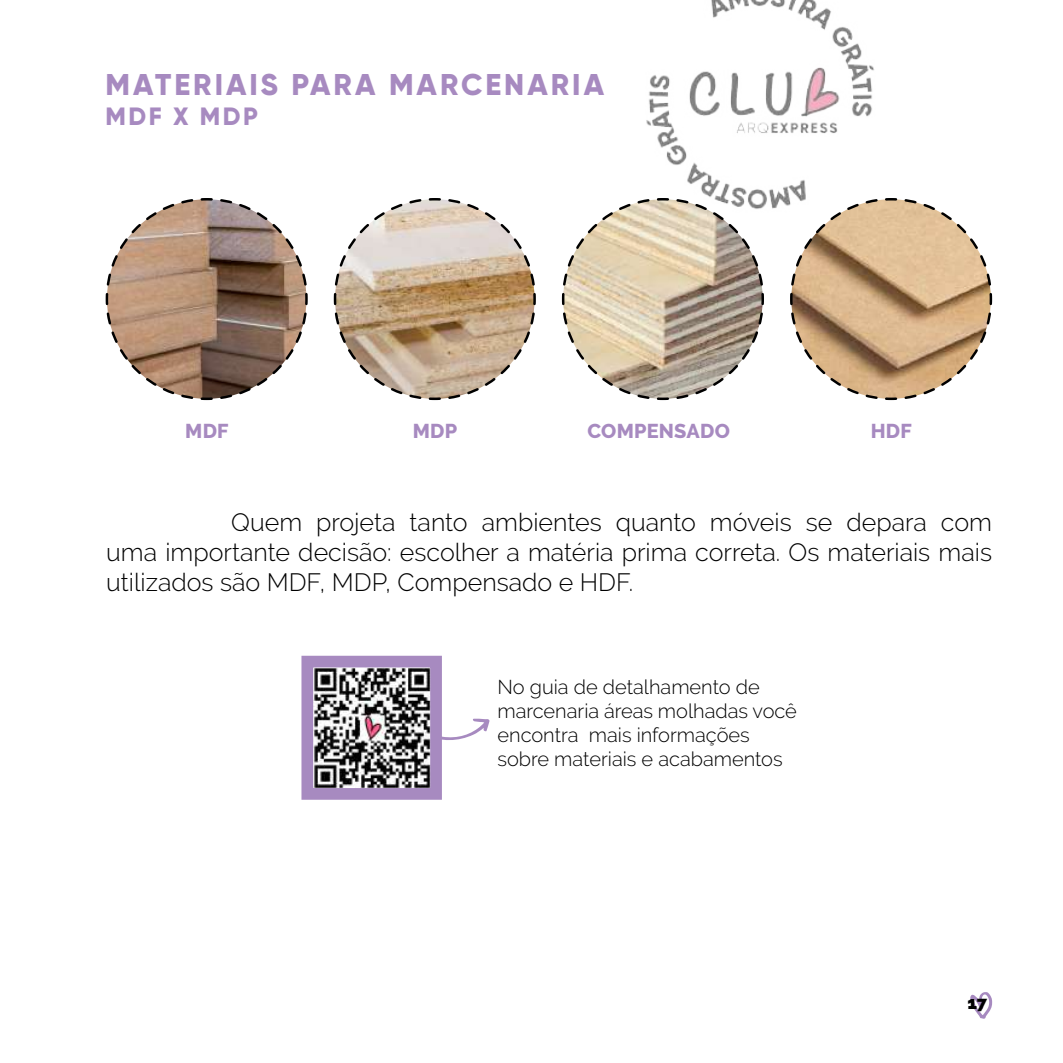
<style>
.page{position:relative;width:1063px;height:1063px;background:#fff}
.page>*{position:absolute;margin:0;border:0;box-sizing:border-box;transform-origin:0 0}
.t1{font:800 30px "Gilroy";letter-spacing:.1em;color:#a78ac0}
.t2{font:300 25px/30px "Raleway";color:#000;text-align:justify}
.t3{font:800 25px "Gilroy";letter-spacing:.1em;color:#a78ac0}
.t4{font:300 20px/24px "Raleway";color:#000}
.t5{font:800 20px "Raleway";letter-spacing:.01em;color:#a78ac0}
.t6{font:900 17.5px "Raleway";color:#020203}
</style>
<div class="page">
<hr style="left:0;top:176px;width:1063px;height:2px;background:#000">
<hr style="left:0;top:920px;width:1063px;height:3px;background:#000">
<svg style="left:970px;top:992px;width:22px;height:27px"></svg>
<svg style="left:333px;top:198px;width:203px;height:203px"></svg>
<svg style="left:561px;top:199px;width:203px;height:202px"></svg>
<svg style="left:105px;top:198px;width:203px;height:203px"></svg>
<svg style="left:790px;top:198px;width:203px;height:203px"></svg>
<svg style="left:442px;top:719px;width:48px;height:21px"></svg>
<img style="left:314px;top:669px;width:115px;height:118px">
<div style="left:301px;top:656px;width:141px;height:144px;border:12px solid #a78ac0"></div>
<img style="left:646px;top:0;width:229px;height:213px">
<p class="t1" style="left:106px;top:65px;width:500px">MATERIAIS PARA MARCENARIA</p>
<p class="t3" style="left:106px;top:100px;width:154px">MDF X MDP</p>
<p class="t5" style="left:185px;top:420px;width:45px">MDF</p>
<p class="t5" style="left:413px;top:420px;width:46px">MDP</p>
<p class="t5" style="left:587px;top:420px;width:144px">COMPENSADO</p>
<p class="t5" style="left:871px;top:420px;width:43px">HDF</p>
<p class="t2" style="left:106px;top:507px;width:887px;text-indent:125px">Quem projeta tanto ambientes quanto móveis se depara com uma importante decisão: escolher a matéria prima correta. Os materiais mais utilizados são MDF, MDP, Compensado e HDF.</p>
<p class="t4" style="left:497px;top:675px;width:301px">No guia de detalhamento de marcenaria áreas molhadas você encontra mais informações sobre materiais e acabamentos</p>
<p class="t6" style="left:967px;top:992px;width:21px">17</p>
</div>
